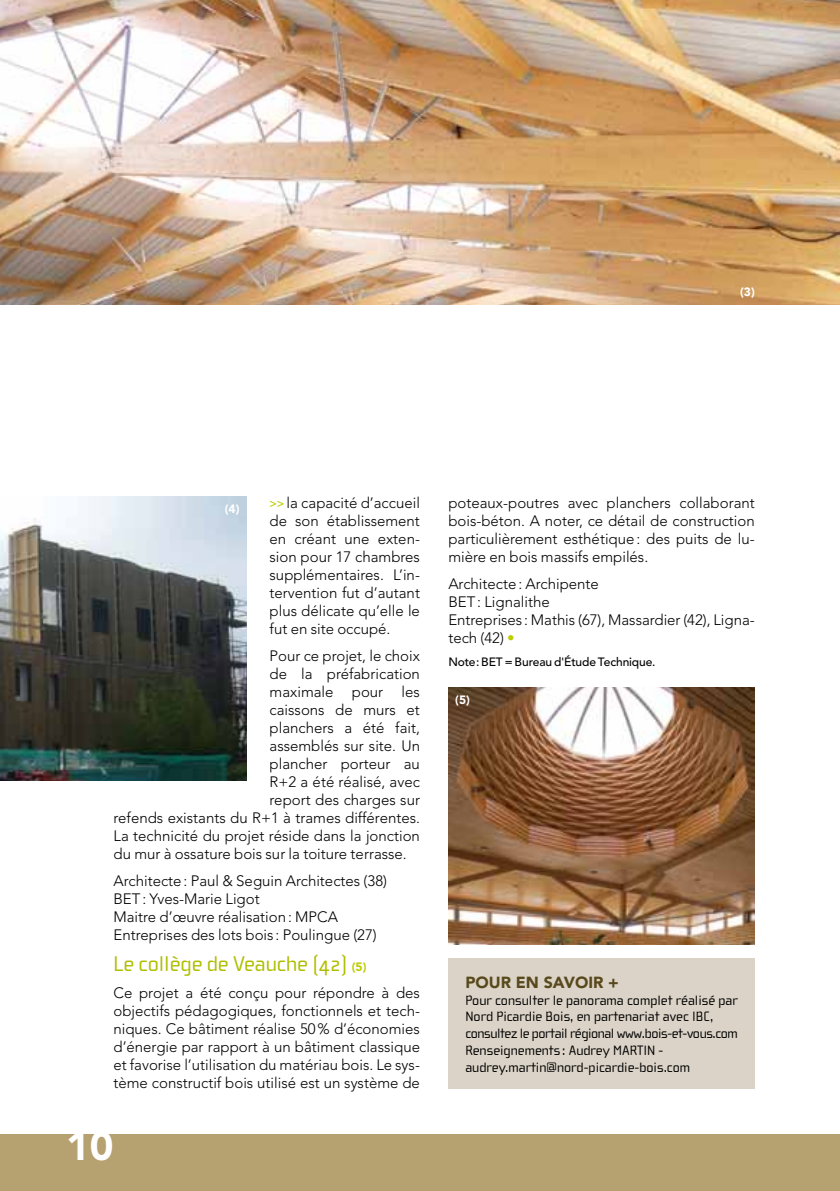
<style>
.page{position:relative;width:840px;height:1191px;background:#fff}
.page>*{position:absolute;margin:0;border:0;box-sizing:border-box;transform-origin:0 0}
.t1{font:900 40px "Avenir LT Std";color:#fff}
.t2{font:22px "Cholla Wide Old Style";color:#afbe00}
.t3{font:900 16px "Avenir LT Std";color:#58491c}
.t4{font:300 15px/18px "Avenir LT Std";color:#000;text-align:justify}
.t5{font:14px/16.8px "Cholla Wide Old Style";color:#000}
.t6{font:500 12px "Avenir LT Std";letter-spacing:-.01em;color:#000}
.t7{font:900 12px "Avenir LT Std";color:#fff}
.s1{font-family:"Cholla Wide Old Style";font-weight:400;color:#bdcd00}
.s2{font-family:"Avenir LT Std";font-weight:900;font-size:12px;color:#bdcd00}
.s3{color:#bdcd00}
</style>
<div class="page">
<div style="left:0;top:1134px;width:839px;height:57px;background:#b6a170"></div>
<div style="left:448px;top:958px;width:306px;height:131px;background:#dbd3c7"></div>
<img style="left:0;top:0;width:839px;height:305px">
<img style="left:0;top:496px;width:247px;height:284px">
<img style="left:448px;top:687px;width:306px;height:257px">
<p class="t7" style="left:739px;top:285px;width:16px">(3)</p>
<p class="t4" style="left:269px;top:493px;width:152px"><span class="s1">&gt;&gt;</span> la capacité d’accueil de son établissement en créant une exten&shy;sion pour 17 chambres supplémentaires. L’in&shy;tervention fut d’autant plus délicate qu’elle le fut en site occupé.</p>
<p class="t4" style="left:269px;top:646px;width:152px">Pour ce projet, le choix</p>
<p class="t4" style="left:269px;top:664px;width:152px">de la préfabrication</p>
<p class="t4" style="left:269px;top:682px;width:152px">maximale pour les</p>
<p class="t4" style="left:269px;top:700px;width:152px">caissons de murs et</p>
<p class="t4" style="left:269px;top:718px;width:152px">planchers a été fait,</p>
<p class="t4" style="left:269px;top:736px;width:152px">assemblés sur site. Un</p>
<p class="t4" style="left:269px;top:754px;width:152px">plancher porteur au</p>
<p class="t4" style="left:269px;top:772px;width:152px">R+2 a été réalisé, avec</p>
<p class="t4" style="left:269px;top:790px;width:152px">report des charges sur</p>
<p class="t4" style="left:113px;top:808px;width:308px">refends existants du R+1 à trames différentes.</p>
<p class="t4" style="left:113px;top:826px;width:308px">La technicité du projet réside dans la jonction</p>
<p class="t4" style="left:113px;top:844px;width:295px">du mur à ossature bois sur la toiture terrasse.</p>
<p class="t4" style="left:113px;top:871px;width:275px;text-align:left">Architecte: Paul &amp; Seguin Architectes (38)<br>BET: Yves-M arie Ligot<br>M aitre d’œuvre réalisation: M PCA Entreprises des lots bois : Poulingue (27)</p>
<h2 class="t2" style="left:113px;top:951px;width:254px">Le collège de Veauche (42) <span class="s2">(5)</span></h2>
<p class="t4" style="left:113px;top:983px;width:308px">Ce projet a été conçu pour répondre à des objectifs pédagogiques, fonctionnels et tech&shy;niques. Ce bâtiment réalise 50% d’économies d’énergie par rapport à un bâtiment classique et favorise l’utilisation du matériau bois. Le sys&shy;tème constructif bois utilisé est un système de</p>
<p class="t7" style="left:225px;top:502px;width:16px">(4)</p>
<h1 class="t1" style="left:66px;top:1121px;width:49px">10</h1>
<p class="t4" style="left:448px;top:493px;width:308px">poteaux-poutres avec planchers collaborant bois-béton. A noter, ce détail de construction particulièrement esthétique: des puits de lu&shy;mière en bois massifs empilés.</p>
<p class="t4" style="left:448px;top:574px;width:308px;text-align:left">Architecte: Archipente<br>BET: Lignalithe<br>Entreprises : M athis (67), M assardier (42), Ligna&shy;tech (42) <span class="s3">•</span></p>
<p class="t6" style="left:448px;top:655px;width:208px">Note: BET = Bureau d'étude Technique.</p>
<p class="t7" style="left:455px;top:693px;width:16px">(5)</p>
<p class="t3" style="left:465px;top:972px;width:155px">POUR EN SAVOIR +</p>
<p class="t5" style="left:465px;top:991px;width:274px">Pour consulter le panorama complet réalisé par Nord Picardie Bois, en partenariat avec IBC, consultez le portail régional www.bois-et-vous.com Renseignements : Audrey Martin - audrey.martin@nord-picardie-bois.com</p>
</div>
